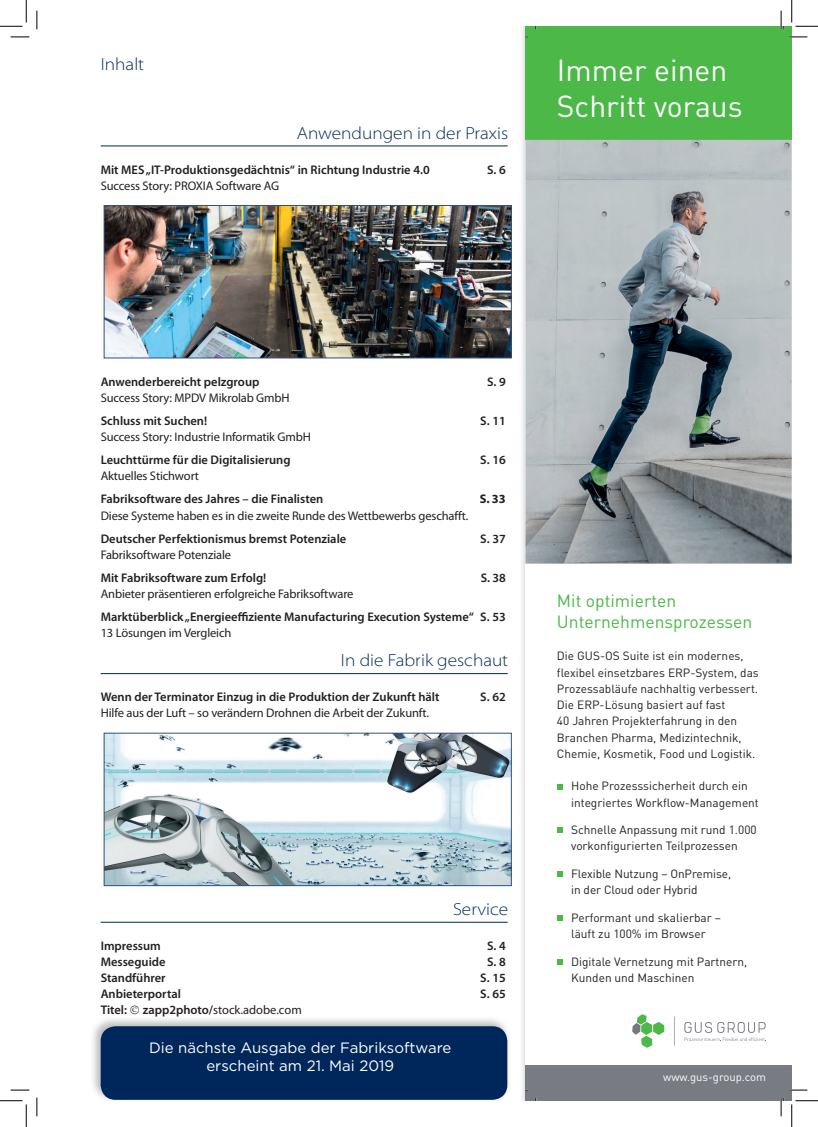
<style>
.page{position:relative;width:818px;height:1127px;background:#fff}
.page>*{position:absolute;margin:0;border:0;box-sizing:border-box;transform-origin:0 0}
.t1{font:30px/36px "DIN";color:#fff}
.t2{font:300 semi-expanded 17.5px "Myriad Pro";color:#00275b}
.t3{font:17.5px/21.2px "DIN";color:#4cb848}
.t4{font:15px/17.5px "Gotham HTF";color:#fff;text-align:center}
.t5{font:600 12.5px "Myriad Pro";color:#231f20}
.t6{font:12.5px "Myriad Pro";letter-spacing:-.01em;color:#231f20}
.t7{font:700 12.5px "Myriad Pro";color:#231f20}
.t8{font:11.88px/16.2px "DIN";color:#231f20}
.t9{font:11.25px "DIN";color:#fff}
.s1{font-weight:400}
</style>
<div class="page">
<img style="left:93px;top:1019px;width:415px;height:81px">
<div style="left:101px;top:1025px;width:406px;height:74px;background:#00275b;border-radius:15px"></div>
<div style="left:525px;top:26px;width:267px;height:114px;background:#4cb848"></div>
<img style="left:525px;top:140px;width:267px;height:423px">
<div style="left:525px;top:1065px;width:267px;height:35px;background:#787c82"></div>
<svg style="left:632px;top:1014px;width:32px;height:33px"></svg>
<svg style="left:674px;top:1016px;width:1px;height:29px"></svg>
<svg style="left:684px;top:1022px;width:82px;height:19px"></svg>
<svg style="left:557px;top:784px;width:5px;height:5px"></svg>
<svg style="left:557px;top:827px;width:5px;height:5px"></svg>
<svg style="left:557px;top:871px;width:5px;height:5px"></svg>
<svg style="left:557px;top:915px;width:5px;height:5px"></svg>
<svg style="left:557px;top:959px;width:5px;height:5px"></svg>
<hr style="left:101px;top:146px;width:407px;height:1px;background:#00275b">
<hr style="left:101px;top:673px;width:407px;height:1px;background:#00275b">
<hr style="left:101px;top:921px;width:407px;height:1px;background:#00275b">
<img style="left:106px;top:207px;width:403px;height:149px">
<div style="left:104px;top:205px;width:407px;height:153px;border:1px solid #335280"></div>
<img style="left:106px;top:734px;width:403px;height:149px">
<svg style="left:11px;top:36px;width:18px;height:2px"></svg>
<svg style="left:788px;top:36px;width:19px;height:2px"></svg>
<svg style="left:11px;top:1089px;width:18px;height:1px"></svg>
<svg style="left:788px;top:1089px;width:19px;height:1px"></svg>
<svg style="left:36px;top:11px;width:2px;height:18px"></svg>
<svg style="left:36px;top:1097px;width:2px;height:18px"></svg>
<svg style="left:780px;top:11px;width:4px;height:18px"></svg>
<svg style="left:780px;top:1097px;width:4px;height:18px"></svg>
<svg style="left:0;top:0;width:27px;height:27px"></svg>
<svg style="left:0;top:1100px;width:27px;height:26px"></svg>
<svg style="left:791px;top:0;width:27px;height:27px"></svg>
<svg style="left:791px;top:1100px;width:27px;height:26px"></svg>
<h2 class="t2" style="left:101px;top:54px;width:45px">Inhalt</h2>
<h2 class="t2" style="left:297px;top:123px;width:213px">Anwendungen in der Praxis</h2>
<p class="t5" style="left:101px;top:162px;width:330px">Mit MES „IT-Produktionsgedächtnis“ in Richtung Industrie 4.0</p>
<p class="t5" style="left:487px;top:162px;width:20px">S. 6</p>
<p class="t6" style="left:101px;top:178px;width:180px">Success Story: PROXIA Software AG</p>
<h1 class="t1" style="left:557px;top:52px;width:187px">Immer einen<br>Schritt voraus</h1>
<p class="t5" style="left:101px;top:374px;width:160px">Anwenderbereicht pelzgroup</p>
<p class="t5" style="left:487px;top:374px;width:20px">S. 9</p>
<p class="t6" style="left:101px;top:391px;width:190px">Success Story: MPDV Mikrolab GmbH</p>
<p class="t5" style="left:101px;top:414px;width:108px">Schluss mit Suchen!</p>
<p class="t5" style="left:480px;top:414px;width:27px">S. 11</p>
<p class="t6" style="left:101px;top:430px;width:212px">Success Story: Industrie Informatik GmbH</p>
<p class="t5" style="left:101px;top:453px;width:191px">Leuchttürme für die Digitalisierung</p>
<p class="t5" style="left:480px;top:453px;width:27px">S. 16</p>
<p class="t6" style="left:101px;top:469px;width:100px">Aktuelles Stichwort</p>
<p class="t5" style="left:101px;top:492px;width:224px">Fabriksoftware des Jahres – die Finalisten</p>
<p class="t7" style="left:480px;top:492px;width:27px">S. 33</p>
<p class="t6" style="left:101px;top:508px;width:369px">Diese Systeme haben es in die zweite Runde des Wettbewerbs geschafft.</p>
<p class="t5" style="left:101px;top:531px;width:247px">Deutscher Perfektionismus bremst Potenziale</p>
<p class="t5" style="left:480px;top:531px;width:27px">S. 37</p>
<p class="t6" style="left:101px;top:547px;width:132px">Fabriksoftware Potenziale</p>
<p class="t5" style="left:101px;top:570px;width:167px">Mit Fabriksoftware zum Erfolg!</p>
<p class="t5" style="left:481px;top:570px;width:26px">S. 38</p>
<p class="t6" style="left:101px;top:586px;width:254px">Anbieter präsentieren erfolgreiche Fabriksoftware</p>
<p class="t5" style="left:101px;top:609px;width:406px">Marktüberblick „Energieeffiziente Manufacturing Execution Systeme“ S. 53</p>
<p class="t6" style="left:101px;top:626px;width:132px">13 Lösungen im Vergleich</p>
<h2 class="t2" style="left:341px;top:650px;width:169px">In die Fabrik geschaut</h2>
<p class="t5" style="left:101px;top:690px;width:340px">Wenn der Terminator Einzug in die Produktion der Zukunft hält</p>
<p class="t5" style="left:480px;top:690px;width:27px">S. 62</p>
<p class="t6" style="left:101px;top:706px;width:330px">Hilfe aus der Luft – so verändern Drohnen die Arbeit der Zukunft.</p>
<h2 class="t2" style="left:453px;top:899px;width:57px">Service</h2>
<p class="t5" style="left:101px;top:938px;width:62px">Impressum</p>
<p class="t5" style="left:487px;top:938px;width:20px">S. 4</p>
<p class="t5" style="left:101px;top:954px;width:66px">Messeguide</p>
<p class="t5" style="left:487px;top:954px;width:20px">S. 8</p>
<p class="t5" style="left:101px;top:970px;width:67px">Standführer</p>
<p class="t5" style="left:480px;top:970px;width:27px">S. 15</p>
<p class="t5" style="left:101px;top:986px;width:82px">Anbieterportal</p>
<p class="t5" style="left:480px;top:986px;width:27px">S. 65</p>
<p class="t5" style="left:101px;top:1002px;width:203px">Titel: zapp2photo/<span class="s1">stock.adobe.com</span></p>
<p class="t4" style="left:149px;top:1038px;width:304px">Die nächste Ausgabe der Fabriksoftware erscheint am 21. Mai 2019</p>
<h2 class="t3" style="left:557px;top:589px;width:197px">Mit optimierten<br>Unternehmensprozessen</h2>
<p class="t8" style="left:557px;top:647px;width:203px">Die GUS-OS Suite ist ein modernes, flexibel einsetzbares ERP-System, das Prozessabläufe nachhaltig verbessert.<br>Die ERP-Lösung basiert auf fast<br>40 Jahren Projekterfahrung in den Branchen Pharma, Medizintechnik, Chemie, Kosmetik, Food und Logistik.</p>
<p class="t8" style="left:571px;top:777px;width:189px">Hohe Prozesssicherheit durch ein integriertes Workflow-Management</p>
<p class="t8" style="left:571px;top:821px;width:187px">Schnelle Anpassung mit rund 1.000 vorkonfigurierten Teilprozessen</p>
<p class="t8" style="left:571px;top:865px;width:162px">Flexible Nutzung – OnPremise, in der Cloud oder Hybrid</p>
<p class="t8" style="left:571px;top:908px;width:151px">Performant und skalierbar – läuft zu 100% im Browser</p>
<p class="t8" style="left:571px;top:952px;width:178px">Digitale Vernetzung mit Partnern,<br>Kunden und Maschinen</p>
<p class="t9" style="left:663px;top:1069px;width:104px">www.gus-group.com</p>
</div>
